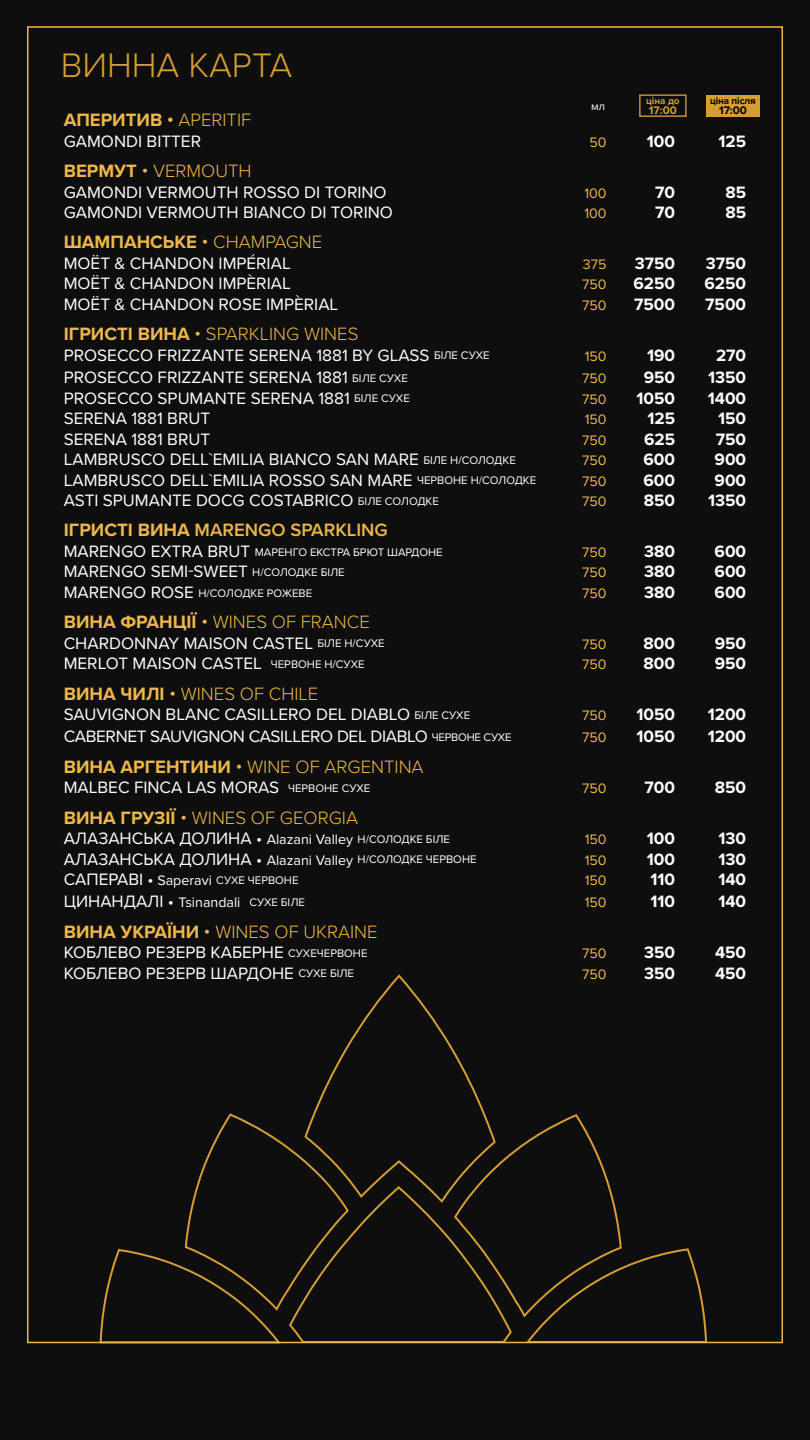
<style>
.page{position:relative;width:810px;height:1440px;background:#0e0e0e}
.page>*{position:absolute;margin:0;border:0;box-sizing:border-box;transform-origin:0 0}
.t1{font:300 35.25px "Proxima Nova";color:#d69e33}
.t2{font:300 18.52px "Proxima Nova";color:#eeb74a}
.t3{font:300 18.52px "Proxima Nova";color:#ebb64b}
.t4{font:700 18.52px "Proxima Nova";color:#eeb74a}
.t5{font:600 18.52px "Proxima Nova";color:#ebb64b}
.t6{font:17.1px "Proxima Nova";color:#fefefe}
.t7{font:17.1px "Proxima Nova";color:#fff}
.t8{font:700 17.1px "Proxima Nova";color:#fefefe}
.t9{font:17.1px "Proxima Nova";letter-spacing:-.02em;color:#fff}
.t10{font:14.25px "Proxima Nova";color:#ebb64b}
.t11{font:11.4px "Proxima Nova";color:#fefefe}
.t12{font:11.4px "Proxima Nova";color:#fff}
.t13{font:700 11.4px "Proxima Nova";color:#d39e30}
.t14{font:700 11.4px "Proxima Nova";color:#000}
.t15{font:700 9.98px "Proxima Nova";letter-spacing:-.01em;color:#000}
.t16{font:700 9.98px "Proxima Nova";color:#d39e30}
.s1{color:#ebb64b}
.s2{font-weight:300;color:#ebb64b}
.s3{font-weight:700;color:#eeb74a}
.s4{font-weight:400}
.s5{font-weight:400;color:#ebb64b}
.s6{font-size:11.4px}
.s7{font-size:17.1px}
.s8{font-weight:700}
.s9{font-size:14.25px}
</style>
<div class="page">
<svg style="left:100px;top:974px;width:607px;height:366px"></svg>
<div style="left:639px;top:94px;width:48px;height:23px;border:1px solid #cf933d"></div>
<div style="left:706px;top:95px;width:54px;height:21px;background:#d59e31"></div>
<h1 class="t1" style="left:61px;top:39px;width:233px">ВИННА КАРТА</h1>
<p class="t4" style="left:64px;top:106px;width:189px">АПЕРИТИВ <span class="s1">•</span> <span class="s2">APERITIF</span></p>
<p class="t6" style="left:64px;top:128px;width:139px">GAMONDI BITTER</p>
<p class="t10" style="left:590px;top:131px;width:19px">50</p>
<p class="t8" style="left:647px;top:128px;width:30px">100</p>
<p class="t8" style="left:719px;top:128px;width:29px">125</p>
<p class="t3" style="left:64px;top:157px;width:189px"><span class="s3">ВЕРМУТ</span> <span class="s4">•</span> VERMOUTH</p>
<p class="t6" style="left:64px;top:179px;width:325px">GAMONDI VERMOUTH ROSSO DI TORINO</p>
<p class="t10" style="left:584px;top:182px;width:24px">100</p>
<p class="t8" style="left:655px;top:179px;width:21px">70</p>
<p class="t8" style="left:725px;top:179px;width:22px">85</p>
<p class="t6" style="left:64px;top:200px;width:331px">GAMONDI VERMOUTH BIANCO DI TORINO</p>
<p class="t10" style="left:584px;top:203px;width:24px">100</p>
<p class="t8" style="left:655px;top:200px;width:21px">70</p>
<p class="t8" style="left:725px;top:200px;width:22px">85</p>
<p class="t4" style="left:64px;top:228px;width:260px">ШАМПАНСЬКЕ <span class="s5">•</span> <span class="s2">CHAMPAGNE</span></p>
<p class="t6" style="left:64px;top:250px;width:228px">MOЁT &amp; CHANDON IMPÉRIAL</p>
<p class="t10" style="left:583px;top:254px;width:25px">375</p>
<p class="t8" style="left:635px;top:250px;width:42px">3750</p>
<p class="t8" style="left:706px;top:250px;width:42px">3750</p>
<p class="t6" style="left:64px;top:271px;width:228px">MOЁT &amp; CHANDON IMPÈRIAL</p>
<p class="t10" style="left:582px;top:274px;width:26px">750</p>
<p class="t8" style="left:633px;top:271px;width:43px">6250</p>
<p class="t8" style="left:705px;top:271px;width:43px">6250</p>
<p class="t6" style="left:64px;top:291px;width:276px">MOЁT &amp; CHANDON ROSE IMPÈRIAL</p>
<p class="t10" style="left:582px;top:295px;width:26px">750</p>
<p class="t8" style="left:634px;top:291px;width:42px">7500</p>
<p class="t8" style="left:705px;top:291px;width:42px">7500</p>
<p class="t3" style="left:64px;top:320px;width:296px"><span class="s3">ІГРИСТІ ВИНА</span> <span class="s4">•</span> SPARKLING WINES</p>
<p class="t6" style="left:64px;top:342px;width:427px">PROSECCO FRIZZANTE SERENA 1881 BY GLASS <span class="s6">БІЛЕ СУХЕ</span></p>
<p class="t10" style="left:585px;top:345px;width:23px">150</p>
<p class="t8" style="left:647px;top:342px;width:30px">190</p>
<p class="t8" style="left:716px;top:342px;width:32px">270</p>
<p class="t6" style="left:64px;top:365px;width:346px">PROSECCO FRIZZANTE SERENA 1881 <span class="s6">БІЛЕ СУХЕ</span></p>
<p class="t10" style="left:582px;top:368px;width:26px">750</p>
<p class="t8" style="left:644px;top:365px;width:33px">950</p>
<p class="t8" style="left:708px;top:365px;width:40px">1350</p>
<p class="t6" style="left:64px;top:385px;width:348px">PROSECCO SPUMANTE SERENA 1881 <span class="s6">БІЛЕ СУХЕ</span></p>
<p class="t10" style="left:582px;top:388px;width:26px">750</p>
<p class="t8" style="left:636px;top:385px;width:40px">1050</p>
<p class="t8" style="left:708px;top:385px;width:40px">1400</p>
<p class="t6" style="left:64px;top:406px;width:148px">SERENA 1881 BRUT</p>
<p class="t10" style="left:585px;top:409px;width:23px">150</p>
<p class="t8" style="left:647px;top:406px;width:29px">125</p>
<p class="t8" style="left:718px;top:406px;width:30px">150</p>
<p class="t6" style="left:64px;top:426px;width:148px">SERENA 1881 BRUT</p>
<p class="t10" style="left:582px;top:429px;width:26px">750</p>
<p class="t8" style="left:644px;top:426px;width:33px">625</p>
<p class="t8" style="left:716px;top:426px;width:32px">750</p>
<p class="t6" style="left:64px;top:447px;width:454px">LAMBRUSCO DELL`EMILIA BIANCO SAN MARE <span class="s6">БІЛЕ Н/СОЛОДКЕ</span></p>
<p class="t10" style="left:582px;top:450px;width:26px">750</p>
<p class="t8" style="left:643px;top:447px;width:33px">600</p>
<p class="t8" style="left:715px;top:447px;width:33px">900</p>
<p class="t6" style="left:64px;top:467px;width:474px">LAMBRUSCO DELL`EMILIA ROSSO SAN MARE <span class="s6">ЧЕРВОНЕ Н/СОЛОДКЕ</span></p>
<p class="t10" style="left:582px;top:470px;width:26px">750</p>
<p class="t8" style="left:643px;top:467px;width:33px">600</p>
<p class="t8" style="left:715px;top:467px;width:33px">900</p>
<p class="t6" style="left:64px;top:488px;width:377px">ASTI SPUMANTE DOCG COSTABRICO <span class="s6">БІЛЕ СОЛОДКЕ</span></p>
<p class="t10" style="left:582px;top:491px;width:26px">750</p>
<p class="t8" style="left:644px;top:488px;width:33px">850</p>
<p class="t8" style="left:708px;top:488px;width:40px">1350</p>
<p class="t5" style="left:64px;top:516px;width:326px"><span class="s3">ІГРИСТІ ВИНА</span> MARENGO SPARKLING</p>
<p class="t11" style="left:64px;top:543px;width:381px"><span class="s7">MARENGO EXTRA BRUT</span> МАРЕНГО ЕКСТРА БРЮТ ШАРДОНЕ</p>
<p class="t10" style="left:582px;top:542px;width:26px">750</p>
<p class="t8" style="left:644px;top:539px;width:33px">380</p>
<p class="t8" style="left:715px;top:539px;width:33px">600</p>
<p class="t6" style="left:64px;top:559px;width:282px">MARENGO SEMI-SWEET <span class="s6">Н/СОЛОДКЕ БІЛЕ</span></p>
<p class="t10" style="left:582px;top:562px;width:26px">750</p>
<p class="t8" style="left:644px;top:559px;width:33px">380</p>
<p class="t8" style="left:715px;top:559px;width:33px">600</p>
<p class="t11" style="left:64px;top:584px;width:250px"><span class="s7">MARENGO ROSE</span> Н/СОЛОДКЕ РОЖЕВЕ</p>
<p class="t10" style="left:582px;top:583px;width:26px">750</p>
<p class="t8" style="left:644px;top:580px;width:33px">380</p>
<p class="t8" style="left:715px;top:580px;width:33px">600</p>
<p class="t2" style="left:64px;top:608px;width:308px"><span class="s8">ВИНА ФРАНЦІЇ</span> <span class="s4">•</span> WINES OF FRANCE</p>
<p class="t7" style="left:64px;top:630px;width:322px">CHARDONNAY MAISON CASTEL <span class="s6">БІЛЕ H/СУХЕ</span></p>
<p class="t10" style="left:582px;top:633px;width:26px">750</p>
<p class="t8" style="left:643px;top:630px;width:33px">800</p>
<p class="t8" style="left:715px;top:630px;width:33px">950</p>
<p class="t7" style="left:64px;top:651px;width:302px">MERLOT MAISON CASTEL <span class="s6">ЧЕРВОНЕ H/СУХЕ</span></p>
<p class="t10" style="left:582px;top:654px;width:26px">750</p>
<p class="t8" style="left:643px;top:651px;width:33px">800</p>
<p class="t8" style="left:715px;top:651px;width:33px">950</p>
<p class="t2" style="left:64px;top:680px;width:256px"><span class="s8">ВИНА ЧИЛІ</span> <span class="s4">•</span> WINES OF CHILE</p>
<p class="t7" style="left:64px;top:702px;width:408px">SAUVIGNON BLANC CASILLERO DEL DIABLO <span class="s6">БІЛЕ СУХЕ</span></p>
<p class="t10" style="left:582px;top:705px;width:26px">750</p>
<p class="t8" style="left:636px;top:702px;width:40px">1050</p>
<p class="t8" style="left:708px;top:702px;width:40px">1200</p>
<p class="t9" style="left:64px;top:724px;width:449px">CABERNET SAUVIGNON CASILLERO DEL DIABLO <span class="s6">ЧЕРВОНЕ СУХЕ</span></p>
<p class="t10" style="left:582px;top:727px;width:26px">750</p>
<p class="t8" style="left:636px;top:724px;width:40px">1050</p>
<p class="t8" style="left:708px;top:724px;width:40px">1200</p>
<p class="t2" style="left:64px;top:753px;width:361px"><span class="s8">ВИНА АРГЕНТИНИ</span> <span class="s4">•</span> WINE OF ARGENTINA</p>
<p class="t7" style="left:64px;top:775px;width:308px">MALBEC FINCA LAS MORAS <span class="s6">ЧЕРВОНЕ СУХЕ</span></p>
<p class="t10" style="left:582px;top:778px;width:26px">750</p>
<p class="t8" style="left:645px;top:775px;width:32px">700</p>
<p class="t8" style="left:715px;top:775px;width:33px">850</p>
<p class="t2" style="left:64px;top:804px;width:296px"><span class="s8">ВИНА ГРУЗІЇ</span> <span class="s4">•</span> WINES OF GEORGIA</p>
<p class="t7" style="left:64px;top:826px;width:388px">АЛАЗАНСЬКА ДОЛИНА • <span class="s9">Alazani Valley</span> <span class="s6">Н/СОЛОДКЕ БІЛЕ</span></p>
<p class="t10" style="left:585px;top:829px;width:23px">150</p>
<p class="t8" style="left:647px;top:826px;width:30px">100</p>
<p class="t8" style="left:719px;top:826px;width:29px">130</p>
<p class="t7" style="left:64px;top:846px;width:414px">АЛАЗАНСЬКА ДОЛИНА • <span class="s9">Alazani Valley</span> <span class="s6">Н/СОЛОДКЕ ЧЕРВОНЕ</span></p>
<p class="t10" style="left:585px;top:849px;width:23px">150</p>
<p class="t8" style="left:647px;top:846px;width:30px">100</p>
<p class="t8" style="left:719px;top:846px;width:29px">130</p>
<p class="t12" style="left:64px;top:871px;width:236px"><span class="s7">САПЕРАВI •</span> <span class="s9">Saperavi</span> СУХЕ ЧЕРВОНЕ</p>
<p class="t10" style="left:585px;top:870px;width:23px">150</p>
<p class="t8" style="left:650px;top:867px;width:26px">110</p>
<p class="t8" style="left:718px;top:867px;width:29px">140</p>
<p class="t7" style="left:64px;top:889px;width:243px">ЦИНАНДАЛI • <span class="s9">Tsinandali</span> <span class="s6">СУХЕ БІЛЕ</span></p>
<p class="t10" style="left:585px;top:892px;width:23px">150</p>
<p class="t8" style="left:650px;top:889px;width:26px">110</p>
<p class="t8" style="left:718px;top:889px;width:29px">140</p>
<p class="t2" style="left:64px;top:918px;width:315px"><span class="s8">ВИНА УКРАЇНИ</span> <span class="s4">•</span> WINES OF UKRAINE</p>
<p class="t7" style="left:64px;top:940px;width:305px">КОБЛЕВО РЕЗЕРВ КАБЕРНЕ <span class="s6">СУХЕЧЕРВОНЕ</span></p>
<p class="t10" style="left:582px;top:943px;width:26px">750</p>
<p class="t8" style="left:644px;top:940px;width:33px">350</p>
<p class="t8" style="left:715px;top:940px;width:33px">450</p>
<p class="t7" style="left:64px;top:960px;width:292px">КОБЛЕВО РЕЗЕРВ ШАРДОНЕ <span class="s6">СУХЕ БІЛЕ</span></p>
<p class="t10" style="left:582px;top:963px;width:26px">750</p>
<p class="t8" style="left:644px;top:960px;width:33px">350</p>
<p class="t8" style="left:715px;top:960px;width:33px">450</p>
<p class="t16" style="left:646px;top:93px;width:35px">ціна до</p>
<p class="t13" style="left:649px;top:101px;width:29px">17:00</p>
<p class="t15" style="left:710px;top:93px;width:47px">ціна після</p>
<p class="t14" style="left:719px;top:102px;width:29px">17:00</p>
<p class="t12" style="left:591px;top:98px;width:15px">мл</p>
</div>
